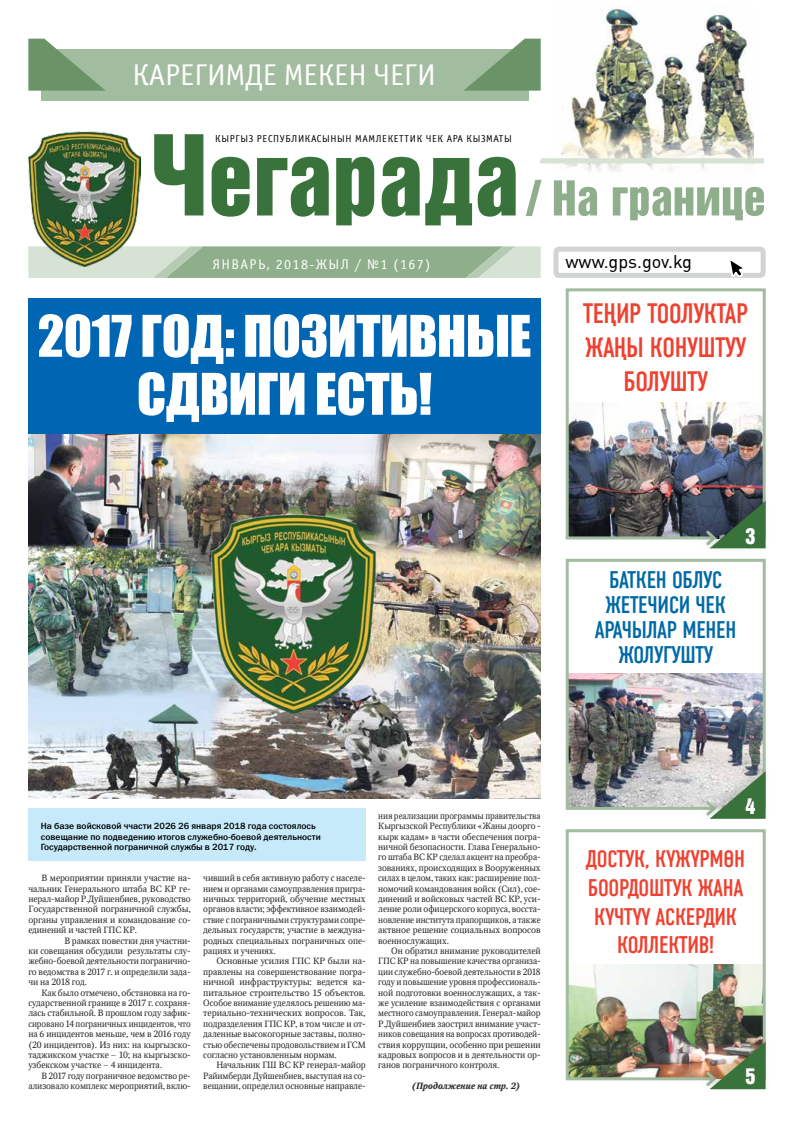
<style>
.page{position:relative;width:794px;height:1134px;background:#fff}
.page>*{position:absolute;margin:0;border:0;box-sizing:border-box;transform-origin:0 0}
.t1{font:53px/58px "Q3 Impact";letter-spacing:-.01em;color:#fff;text-align:center}
.t2{font:30px "Q3 Officina Sans C";letter-spacing:-.01em;color:#fff}
.t3{font:28px/33.6px "Q3 DIN Condensed";letter-spacing:-.01em;color:#ef4130;text-align:center}
.t4{font:24px/28.8px "Q3 DIN Condensed";letter-spacing:-.01em;color:#ef4130;text-align:center}
.t5{font:24px/25px "Q3 DIN Condensed";letter-spacing:-.01em;color:#0069a5;text-align:center}
.t6{font:20px "Q3 Helvetica Inserat Cyrillic";color:#fff}
.t7{font:18px "Q3 DIN";color:#000}
.t8{font:14px "Q3 Officina Sans C";letter-spacing:.1em;color:#fff}
.t9{font:10px "Q3 Officina Sans C";letter-spacing:.06em;color:#000}
.t10{font:9px/10.4px "Q3 Octava C";letter-spacing:-.01em;color:#292829;text-align:justify}
.t11{font:9px/10.4px "Q3 Octava C";letter-spacing:-.01em;color:#292829;text-align:justify;scale:.96 1}
.t12{font:9px/10.4px "Q3 Franklin Gothic Medium C";color:#000}
.t13{font:italic 700 9px "Q3 Octava C";letter-spacing:-.01em;color:#292829}
</style>
<div class="page">
<img style="left:28px;top:434px;width:512px;height:364px">
<svg style="left:212px;top:157px;width:303px;height:68px"></svg>
<img style="left:29px;top:132px;width:111px;height:114px">
<svg style="left:28px;top:246px;width:512px;height:32px;background:#a5bc9f"></svg>
<svg style="left:154px;top:134px;width:49px;height:81px"></svg>
<div style="left:553px;top:247px;width:212px;height:31px;border:5px solid #d1d3d4;border-radius:3px"></div>
<svg style="left:727px;top:261px;width:19px;height:17px"></svg>
<img style="left:554px;top:8px;width:199px;height:164px">
<svg style="left:526px;top:180px;width:238px;height:40px"></svg>
<svg style="left:540px;top:158px;width:224px;height:5px"></svg>
<div style="left:41px;top:49px;width:487px;height:52px;background:#a2bc9f"></div>
<svg style="left:28px;top:39px;width:77px;height:52px"></svg>
<svg style="left:464px;top:39px;width:76px;height:52px"></svg>
<img style="left:565px;top:288px;width:201px;height:252px">
<img style="left:565px;top:558px;width:201px;height:252px">
<svg style="left:565px;top:829px;width:201px;height:252px"></svg>
<div style="left:698px;top:489px;width:73px;height:65px;background:#000;opacity:.15"></div>
<svg style="left:703px;top:501px;width:62px;height:47px;background:#3e5d4d"></svg>
<div style="left:698px;top:759px;width:73px;height:65px;background:#000;opacity:.15"></div>
<svg style="left:703px;top:771px;width:62px;height:48px;background:#90a990"></svg>
<div style="left:698px;top:1029px;width:73px;height:66px;background:#000;opacity:.15"></div>
<img style="left:578px;top:839px;width:187px;height:256px">
<div style="left:28px;top:298px;width:512px;height:136px;background:#0066b3"></div>
<div style="left:28px;top:808px;width:338px;height:53px;background:#c7eafb"></div>
<h2 class="t2" style="left:132px;top:59px;width:305px">Карегимде мекен чеги</h2>
<p class="t9" style="left:215px;top:133px;width:298px">Кыргыз Республикасынын Мамлекеттик чек ара кызматы</p>
<h3 class="t8" style="left:212px;top:256px;width:220px">январь, 2018-жыл / №1 (167)</h3>
<h3 class="t7" style="left:565px;top:251px;width:128px">www.gps.gov.kg</h3>
<h1 class="t1" style="left:38px;top:307px;width:495px">2017 год: позитивные сдвиги есть!</h1>
<h3 class="t3" style="left:583px;top:297px;width:166px">Теўир тоолуктар жаўы конуштуу болушту</h3>
<h3 class="t5" style="left:595px;top:567px;width:143px">Баткен облус жетечиси чек арачылар менен жолугушту</h3>
<h3 class="t6" style="left:745px;top:524px;width:11px">3</h3>
<p class="t12" style="left:41px;top:821px;width:281px">На базе войсковой ччасти 2026 26 января 2018 года состоялось совещание по подведению итогов служебно-боевой деятельности<br>Государственной пограничной службы в 2017 году.</p>
<p class="t10" style="left:28px;top:873px;width:164px;text-indent:13px">В мероприятии приняли участие на&shy;чальник Генерального штаба ВС КР ге&shy;нерал-майор Р.Дуйшенбиев, руководство Государственной пограничной службы, органы управления и командование со&shy;единений и частей ГПС КР.</p>
<p class="t10" style="left:28px;top:935px;width:164px;text-indent:36px">В рамках повестки дня участни&shy;ки совещания обсудили результаты слу&shy;жебно-боевой деятельности погранично&shy;го ведомства в 2017 г. и определили зада&shy;чи на 2018 год.</p>
<p class="t10" style="left:28px;top:987px;width:164px;text-indent:13px">Как было отмечено, обстановка на го&shy;сударственной границе в 2017 г. сохраня&shy;лась стабильной. В прошлом году зафик&shy;сировано 14 пограничных инцидентов, что на 6 инцидентов меньше, чем в 2016 году (20 инцидентов). Из них: на кыргызско&shy;таджикском участке – 10; на кыргызско&shy;узбекском участке – 4 инцидента.</p>
<p class="t10" style="left:28px;top:1071px;width:164px;text-align:right">В 2017 году пограничное ведомство ре&shy;ализовало комплекс мероприятий, вклю-</p>
<p class="t10" style="left:203px;top:873px;width:164px">чивший в себя активную работу с населе&shy;нием и органами самоуправления пригра&shy;ничных территорий, обучение местных органов власти; эффективное взаимодей&shy;ствие с пограничными структурами сопре&shy;дельных государств; участие в междуна&shy;родных специальных пограничных опе&shy;рациях и учениях.</p>
<p class="t10" style="left:203px;top:956px;width:164px;text-indent:13px">Основные усилия ГПС КР были на&shy;правлены на совершенствование погра&shy;ничной инфраструктуры: ведется ка&shy;питальное строительство 15 объектов.<br>Особое внимание уделялось решению ма&shy;териально-технических вопросов. Так, подразделения ГПС КР, в том числе и от&shy;даленные высокогорные заставы, полно&shy;стью обеспечены продовольствием и ГСМ согласно установленным нормам.</p>
<p class="t10" style="left:203px;top:1060px;width:164px;text-indent:13px">Начальник ГШ ВС КР генерал-майор Райимберди Дуйшенбиев, выступая на со&shy;вещании, определил основные направле-</p>
<p class="t11" style="left:378px;top:811px;width:171px">ния реализации программы правительства Кыргызской Республики «Жаны доорго - кырк кадам» в части обеспечения погра&shy;ничной безопасности. Глава Генерально&shy;го штаба ВС КР сделал акцент на преобра&shy;зованиях, происходящих в Вооруженных силах в целом, таких как: расширение пол&shy;номочий командования войск (Сил), сое&shy;динений и войсковых частей ВС КР, уси&shy;ление роли офицерского корпуса, восста&shy;новление института прапорщиков, а также актвное решение социальных вопросов военнослужащих.</p>
<p class="t10" style="left:378px;top:946px;width:164px;text-indent:13px">Он обратил внимание руководителей ГПС КР на повышение качества организа&shy;ции служебно-боевой деятельности в 2018 году и повышение уровня профессиональ&shy;ной подготовки военнослужащих, а так&shy;же усиление взаимодействия с органами местного самоуправления. Генерал-майор Р.Дуйшенбиев заострил внимание участ&shy;ников совещания на вопросах противодей&shy;ствия коррупции, особенно при решении кадровых вопросов и в деятельности ор&shy;ганов пограничного контроля.</p>
<p class="t13" style="left:411px;top:1081px;width:110px">(Продолжение на стр. 2)</p>
<h3 class="t6" style="left:745px;top:794px;width:11px">4</h3>
<h3 class="t4" style="left:586px;top:845px;width:160px">Достук, кїжїрмєн боордоштук жана кїчтїї аскердик коллектив!</h3>
<h3 class="t6" style="left:745px;top:1065px;width:11px">5</h3>
</div>
